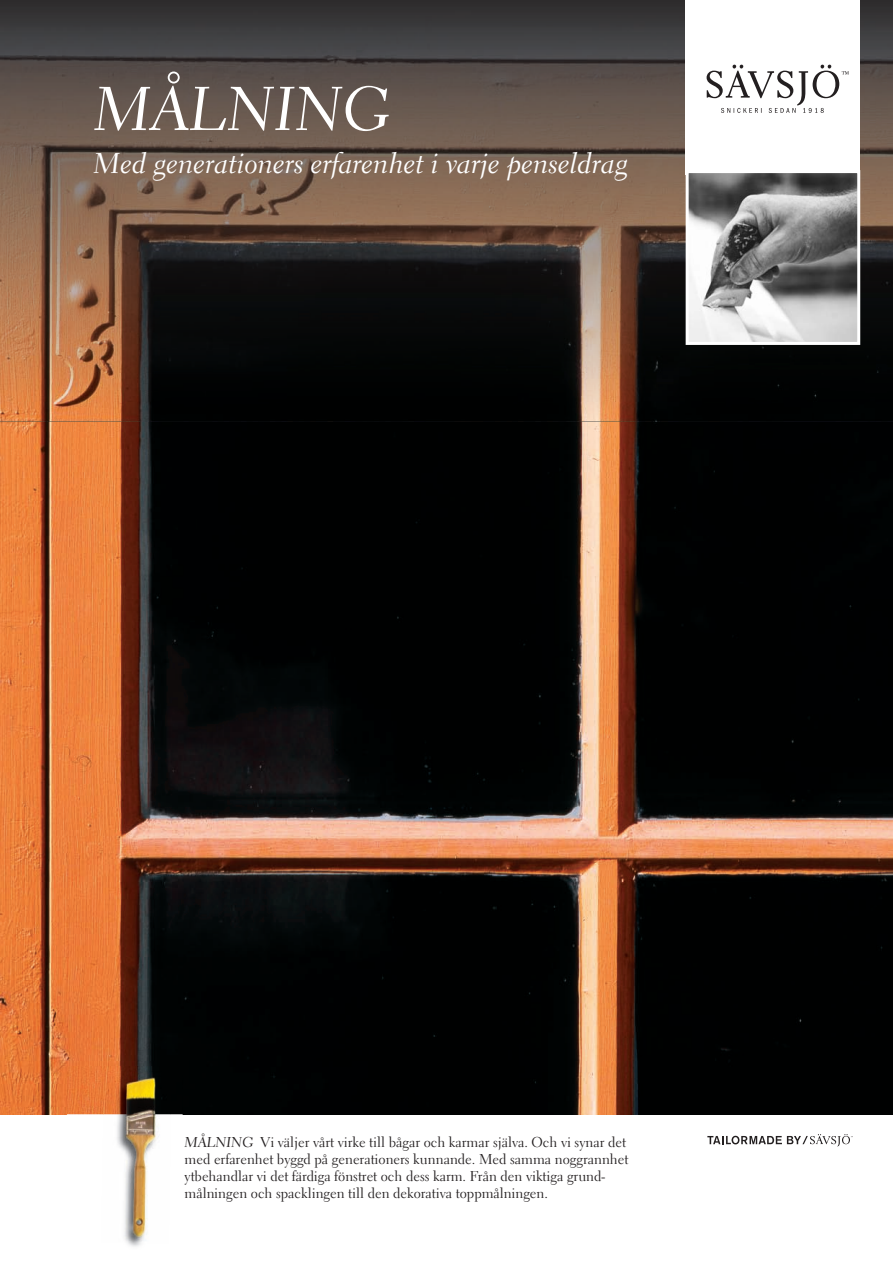
<style>
.page{position:relative;width:893px;height:1263px;background:#fff}
.page>*{position:absolute;margin:0;border:0;box-sizing:border-box;transform-origin:0 0}
.t1{font:61.5px "Electra LT Std Cursive";color:#fff}
.t2{font:28.5px "Electra LT Std Cursive";color:#fff}
.t3{font:14.25px/17.1px "Electra LT Std";color:#231f20}
.s1{font-family:"Electra LT Std Cursive"}
</style>
<div class="page">
<img style="left:0;top:421px;width:893px;height:693px">
<img style="left:0;top:0;width:893px;height:421px">
<div style="left:686px;top:0;width:174px;height:174px;background:#fff"></div>
<svg style="left:707px;top:65px;width:142px;height:48px"></svg>
<svg style="left:707px;top:1134px;width:146px;height:12px"></svg>
<img style="left:67px;top:1066px;width:116px;height:181px">
<img style="left:101px;top:1114px;width:70px;height:130px">
<img style="left:103px;top:1071px;width:69px;height:43px">
<img style="left:690px;top:174px;width:166px;height:167px">
<div style="left:686px;top:170px;width:174px;height:175px;border:3px solid #fff"></div>
<h1 class="t1" style="left:94px;top:84px;width:299px">MÅLNING</h1>
<h2 class="t2" style="left:94px;top:152px;width:536px">Med generationers erfarenhet i varje penseldrag</h2>
<p class="t3" style="left:185px;top:1135px;width:445px"><span class="s1">MÅLNING</span> Vi väljer vårt virke till bågar och karmar själva. Och vi synar det med erfarenhet byggd på generationers kunnande. Med samma noggrannhet ytbehandlar vi det färdiga fönstret och dess karm. Från den viktiga grund&shy;målningen och spacklingen till den dekorativa toppmålningen.</p>
</div>
